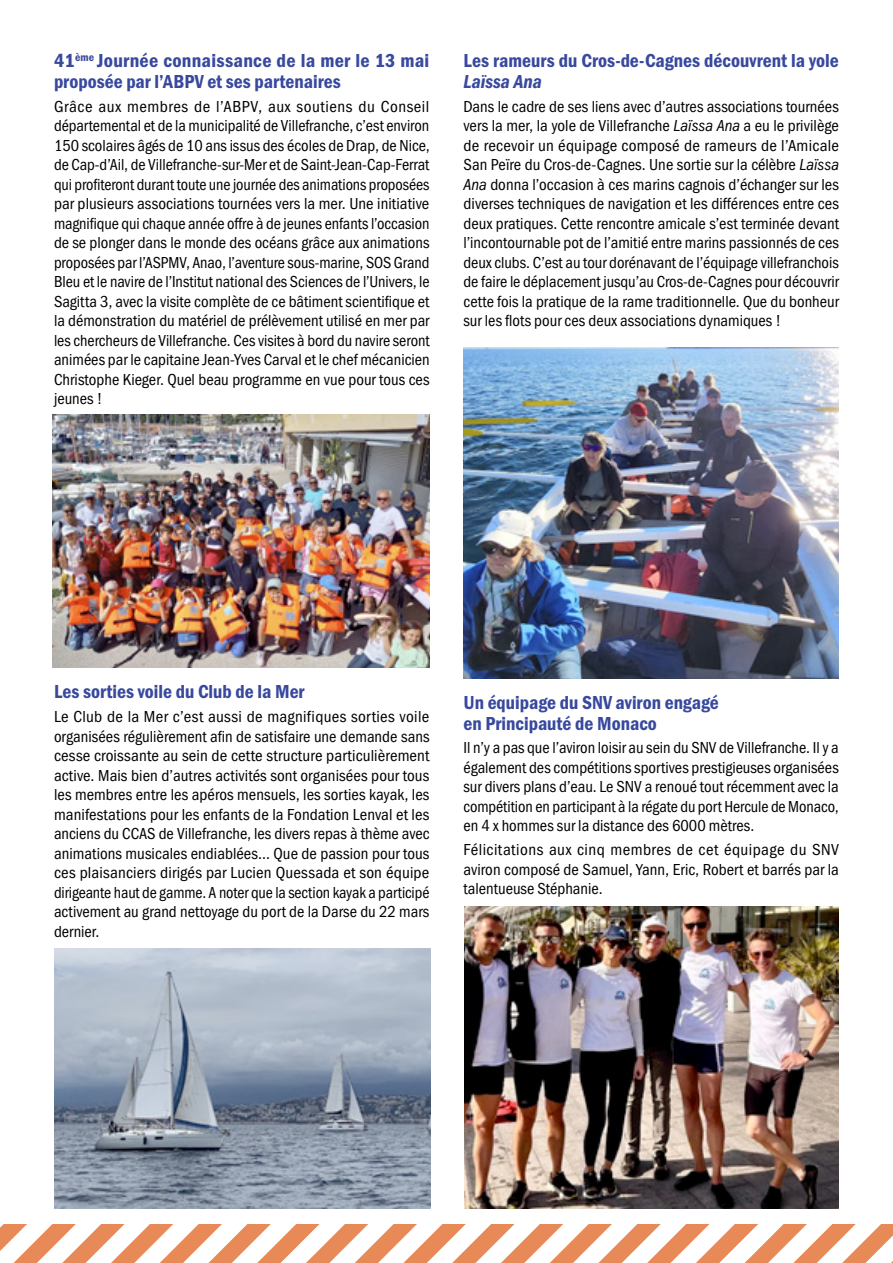
<style>
.page{position:relative;width:893px;height:1263px;background:#fff}
.page>*{position:absolute;margin:0;border:0;box-sizing:border-box;transform-origin:0 0}
.t1{font:19.5px/21px "Franklin Gothic URW Con Dem";color:#38499e}
.t2{font:19.5px "Franklin Gothic URW Con Dem Ita";color:#38499e}
.t3{font:16.5px/19.5px "Franklin Gothic URW Cond";color:#000;text-align:justify}
.s1{font-family:"Franklin Gothic URW Con Boo Ita"}
</style>
<div class="page">
<svg style="left:0;top:1183px;width:893px;height:80px"></svg>
<img style="left:52px;top:415px;width:377px;height:252px">
<img style="left:54px;top:948px;width:377px;height:261px">
<img style="left:463px;top:348px;width:376px;height:330px">
<img style="left:465px;top:907px;width:374px;height:302px">
<p class="t1" style="left:54px;top:49px;width:377px">41<sup>ème</sup> Journée connaissance de la mer le 13 mai proposée par l’ABPV et ses partenaires</p>
<p class="t3" style="left:54px;top:95px;width:377px">Grâce aux membres de l’ABPV, aux soutiens du Conseil départemental et de la municipalité de Villefranche, c’est environ 150 scolaires âgés de 10 ans issus des écoles de Drap, de Nice, de Cap-d’Ail, de Villefranche-sur-Mer et de Saint-Jean-Cap-Ferrat qui profiteront durant toute une journée des animations proposées par plusieurs associations tournées vers la mer. Une initiative magnifique qui chaque année offre à de jeunes enfants l’occasion de se plonger dans le monde des océans grâce aux animations proposées par l’ASPMV, Anao, l’aventure sous-marine, SOS Grand Bleu et le navire de l’Institut national des Sciences de l’Univers, le Sagitta 3, avec la visite complète de ce bâtiment scientifique et la démonstration du matériel de prélèvement utilisé en mer par les chercheurs de Villefranche. Ces visites à bord du navire seront animées par le capitaine Jean-Yves Carval et le chef mécanicien Christophe Kieger. Quel beau programme en vue pour tous ces jeunes !</p>
<p class="t1" style="left:463px;top:49px;width:377px">Les rameurs du Cros-de-Cagnes découvrent la yole</p>
<p class="t2" style="left:463px;top:70px;width:80px">Laïssa Ana</p>
<p class="t3" style="left:463px;top:95px;width:377px">Dans le cadre de ses liens avec d’autres associations tournées vers la mer, la yole de Villefranche <span class="s1">Laïssa Ana</span> a eu le privilège de recevoir un équipage composé de rameurs de l’Amicale San Peïre du Cros-de-Cagnes. Une sortie sur la célèbre <span class="s1">Laïssa Ana</span> donna l’occasion à ces marins cagnois d’échanger sur les diverses techniques de navigation et les différences entre ces deux pratiques. Cette rencontre amicale s’est terminée devant l’incontournable pot de l’amitié entre marins passionnés de ces deux clubs. C’est au tour dorénavant de l’équipage villefranchois de faire le déplacement jusqu’au Cros-de-Cagnes pour découvrir cette fois la pratique de la rame traditionnelle. Que du bonheur sur les flots pour ces deux associations dynamiques !</p>
<p class="t1" style="left:54px;top:680px;width:252px">Les sorties voile du Club de la Mer</p>
<p class="t3" style="left:54px;top:706px;width:377px">Le Club de la Mer c’est aussi de magnifiques sorties voile organisées régulièrement afin de satisfaire une demande sans cesse croissante au sein de cette structure particulièrement active. Mais bien d’autres activités sont organisées pour tous les membres entre les apéros mensuels, les sorties kayak, les manifestations pour les enfants de la Fondation Lenval et les anciens du CCAS de Villefranche, les divers repas à thème avec animations musicales endiablées… Que de passion pour tous ces plaisanciers dirigés par Lucien Quessada et son équipe dirigeante haut de gamme. A noter que la section kayak a participé activement au grand nettoyage du port de la Darse du 22 mars dernier.</p>
<p class="t1" style="left:463px;top:691px;width:257px">Un équipage du SNV aviron engagé en Principauté de Monaco</p>
<p class="t3" style="left:463px;top:737px;width:377px">Il n’y a pas que l’aviron loisir au sein du SNV de Villefranche. Il y a également des compétitions sportives prestigieuses organisées sur divers plans d’eau. Le SNV a renoué tout récemment avec la compétition en participant à la régate du port Hercule de Monaco, en 4 x hommes sur la distance des 6000 mètres.</p>
<p class="t3" style="left:463px;top:839px;width:377px">Félicitations aux cinq membres de cet équipage du SNV aviron composé de Samuel, Yann, Eric, Robert et barrés par la talentueuse Stéphanie.</p>
</div>
